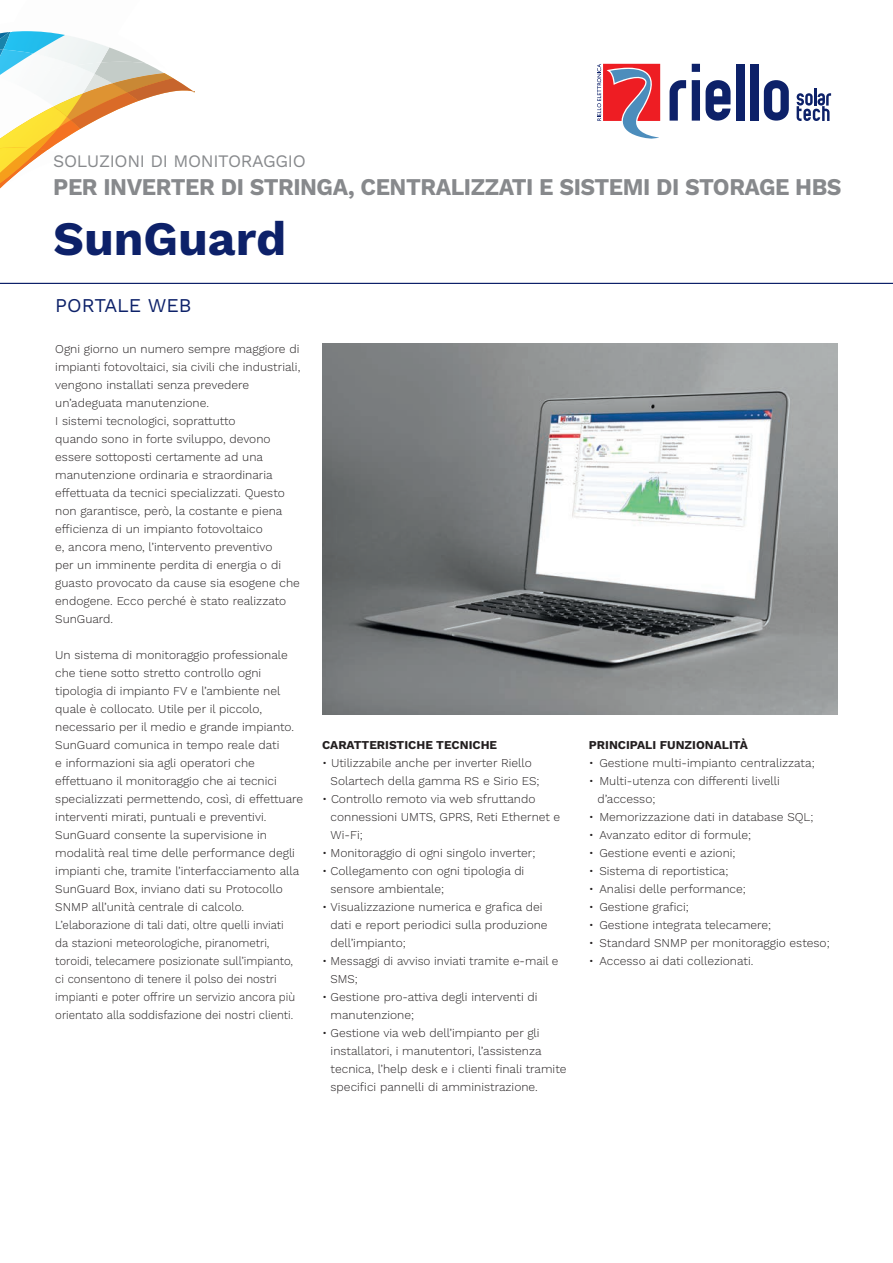
<style>
.page{position:relative;width:893px;height:1263px;background:#fff}
.page>*{position:absolute;margin:0;border:0;box-sizing:border-box;transform-origin:0 0}
.t1{font:700 48px "Work Sans";color:#0d2169}
.t2{font:700 24px "Work Sans";letter-spacing:-.02em;color:#87898c;scale:.95 1}
.t3{font:19.5px "Work Sans";color:#0d2169}
.t4{font:17.55px "Work Sans";letter-spacing:-.02em;color:#87898c}
.t5{font:300 12px/18px "Work Sans";color:#231f20}
.t6{font:700 12px "Work Sans";color:#231f20}
</style>
<div class="page">
<hr style="left:0;top:283px;width:893px;height:1px;background:#0d2169">
<svg style="left:47px;top:66px;width:148px;height:84px"></svg>
<img style="left:39px;top:149px;width:8px;height:7px">
<img style="left:0;top:32px;width:3px;height:15px">
<img style="left:109px;top:63px;width:57px;height:6px">
<img style="left:109px;top:47px;width:36px;height:16px">
<img style="left:0;top:106px;width:67px;height:43px">
<img style="left:47px;top:74px;width:47px;height:32px">
<img style="left:54px;top:94px;width:29px;height:23px">
<img style="left:29px;top:128px;width:29px;height:21px">
<img style="left:75px;top:66px;width:26px;height:8px">
<img style="left:0;top:148px;width:39px;height:41px">
<img style="left:47px;top:66px;width:28px;height:16px">
<img style="left:0;top:50px;width:33px;height:25px">
<img style="left:33px;top:35px;width:76px;height:31px">
<img style="left:3px;top:31px;width:62px;height:22px">
<img style="left:322px;top:343px;width:516px;height:372px">
<svg style="left:670px;top:80px;width:16px;height:41px"></svg>
<svg style="left:692px;top:64px;width:8px;height:57px"></svg>
<svg style="left:706px;top:80px;width:24px;height:41px"></svg>
<div style="left:736px;top:64px;width:8px;height:57px;background:#0d2169"></div>
<div style="left:750px;top:64px;width:8px;height:57px;background:#0d2169"></div>
<svg style="left:764px;top:80px;width:25px;height:41px"></svg>
<svg style="left:597px;top:63px;width:64px;height:76px"></svg>
<svg style="left:797px;top:88px;width:34px;height:33px"></svg>
<h3 class="t4" style="left:53px;top:151px;width:254px">SOLUZIONI DI MONITORAGGIO</h3>
<h2 class="t2" style="left:53px;top:173px;width:831px">PER INVERTER DI STRINGA, CENTRALIZZATI E SISTEMI DI STORAGE HBS</h2>
<h1 class="t1" style="left:53px;top:211px;width:235px">SunGuard</h1>
<h3 class="t3" style="left:55px;top:294px;width:138px">PORTALE WEB</h3>
<p class="t5" style="left:55px;top:340px;width:247px">Ogni giorno un numero sempre maggiore di impianti fotovoltaici, sia civili che industriali, vengono installati senza prevedere un’adeguata manutenzione.<br>I sistemi tecnologici, soprattutto<br>quando sono in forte sviluppo, devono essere sottoposti certamente ad una manutenzione ordinaria e straordinaria effettuata da tecnici specializzati. Questo non garantisce, però, la costante e piena efficienza di un impianto fotovoltaico<br>e, ancora meno, l’intervento preventivo<br>per un imminente perdita di energia o di guasto provocato da cause sia esogene che endogene. Ecco perché è stato realizzato SunGuard.</p>
<p class="t5" style="left:55px;top:646px;width:249px">Un sistema di monitoraggio professionale che tiene sotto stretto controllo ogni tipologia di impianto FV e l’ambiente nel quale è collocato. Utile per il piccolo, necessario per il medio e grande impianto.<br>SunGuard comunica in tempo reale dati<br>e informazioni sia agli operatori che effettuano il monitoraggio che ai tecnici specializzati permettendo, così, di effettuare interventi mirati, puntuali e preventivi.<br>SunGuard consente la supervisione in modalità real time delle performance degli impianti che, tramite l’interfacciamento alla SunGuard Box, inviano dati su Protocollo SNMP all’unità centrale di calcolo.<br>L’elaborazione di tali dati, oltre quelli inviati<br>da stazioni meteorologiche, piranometri, toroidi, telecamere posizionate sull’impianto, ci consentono di tenere il polso dei nostri impianti e poter offrire un servizio ancora più orientato alla soddisfazione dei nostri clienti.</p>
<p class="t6" style="left:322px;top:738px;width:177px">CARATTERISTICHE TECNICHE</p>
<p class="t5" style="left:331px;top:755px;width:210px;text-indent:-9px">• Utilizzabile anche per inverter Riello<br>Solartech della gamma RS e Sirio ES;</p>
<p class="t5" style="left:331px;top:791px;width:231px;text-indent:-9px">• Controllo remoto via web sfruttando connessioni UMTS, GPRS, Reti Ethernet e<br>Wi-Fi;</p>
<p class="t5" style="left:322px;top:845px;width:215px">• Monitoraggio di ogni singolo inverter;</p>
<p class="t5" style="left:331px;top:863px;width:195px;text-indent:-9px">• Collegamento con ogni tipologia di sensore ambientale;</p>
<p class="t5" style="left:331px;top:899px;width:219px;text-indent:-9px">• Visualizzazione numerica e grafica dei dati e report periodici sulla produzione dell’impianto;</p>
<p class="t5" style="left:331px;top:953px;width:229px;text-indent:-9px">• Messaggi di avviso inviati tramite e-mail e<br>SMS;</p>
<p class="t5" style="left:331px;top:989px;width:209px;text-indent:-9px">• Gestione pro-attiva degli interventi di manutenzione;</p>
<p class="t5" style="left:331px;top:1025px;width:238px;text-indent:-9px">• Gestione via web dell’impianto per gli installatori, i manutentori, l’assistenza tecnica, l’help desk e i clienti finali tramite specifici pannelli di amministrazione.</p>
<p class="t6" style="left:589px;top:738px;width:160px">PRINCIPALI FUNZIONALITÀ</p>
<p class="t5" style="left:589px;top:755px;width:227px">• Gestione multi-impianto centralizzata;</p>
<p class="t5" style="left:597px;top:773px;width:184px;text-indent:-9px">• Multi-utenza con differenti livelli d’accesso;</p>
<p class="t5" style="left:589px;top:809px;width:226px">• Memorizzazione dati in database SQL;</p>
<p class="t5" style="left:589px;top:827px;width:164px">• Avanzato editor di formule;</p>
<p class="t5" style="left:589px;top:845px;width:148px">• Gestione eventi e azioni;</p>
<p class="t5" style="left:589px;top:863px;width:141px">• Sistema di reportistica;</p>
<p class="t5" style="left:589px;top:881px;width:158px">• Analisi delle performance;</p>
<p class="t5" style="left:589px;top:899px;width:101px">• Gestione grafici;</p>
<p class="t5" style="left:589px;top:917px;width:184px">• Gestione integrata telecamere;</p>
<p class="t5" style="left:589px;top:935px;width:242px">• Standard SNMP per monitoraggio esteso;</p>
<p class="t5" style="left:589px;top:953px;width:166px">• Accesso ai dati collezionati.</p>
</div>
